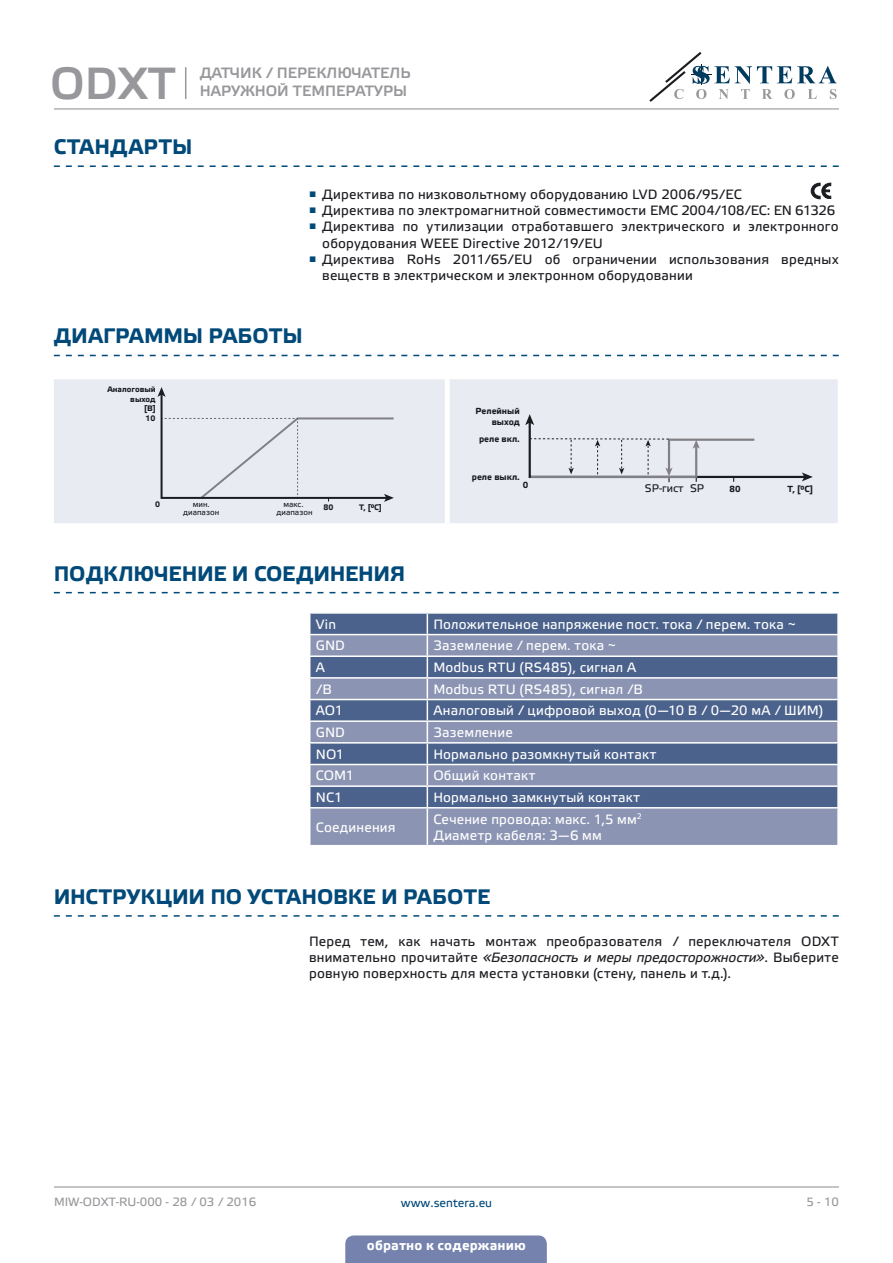
<style>
.page{position:relative;width:893px;height:1263px;background:#fff}
.page>*{position:absolute;margin:0;border:0;box-sizing:border-box;transform-origin:0 0}
.t1{font:45px "Etelka Medium Pro";color:#98989c}
.t2{font:700 21px "Etelka Text Pro";letter-spacing:.005em;color:#004978}
.t3{font:700 21px "Etelka Text Pro";letter-spacing:.025em;color:#004978}
.t4{font:15px "Etelka Medium Pro";color:#98989c}
.t5{font:13.5px/16.2px "Etelka Text Pro";letter-spacing:.015em;color:#1b1c20}
.t6{font:13.5px/16.2px "Etelka Text Pro";letter-spacing:.015em;color:#fff}
.t7{font:700 13.5px "Etelka Text Pro";letter-spacing:.015em;color:#fff}
.t8{font:12px "Etelka Text Pro";color:#98989c}
.t9{font:12px "Etelka Text Pro";color:#004978}
.t10{font:10.95px "Etelka Text Pro";color:#1b1c20}
.t11{font:700 8.85px/10.6px "Etelka Text Pro";color:#1b1c20;text-align:right}
.t12{font:700 7.95px/9.6px "Etelka Text Pro";color:#1b1c20;text-align:right}
.t13{font:7.95px/7.5px "Etelka Text Pro";color:#1b1c20;text-align:center}
.s1{font-style:italic}
</style>
<div class="page">
<hr style="left:54px;top:108px;width:785px;height:1px;background:#98989c">
<hr style="left:54px;top:1186px;width:785px;height:1px;background:#98989c">
<svg style="left:649px;top:52px;width:188px;height:50px"></svg>
<div style="left:345px;top:1235px;width:202px;height:28px;background:#7482ad"></div>
<svg style="left:54px;top:165px;width:785px;height:2px"></svg>
<svg style="left:54px;top:355px;width:785px;height:1px"></svg>
<svg style="left:54px;top:592px;width:785px;height:1px"></svg>
<svg style="left:811px;top:183px;width:20px;height:16px"></svg>
<div style="left:54px;top:379px;width:784px;height:144px;background:#e9ebf3"></div>
<hr style="left:445px;top:379px;width:4px;height:144px;background:#fff">
<hr style="left:449px;top:379px;width:1px;height:144px;background:#fff">
<svg style="left:158px;top:387px;width:236px;height:115px;background:#e1e3eb"></svg>
<svg style="left:525px;top:414px;width:288px;height:68px;background:#dcdee5"></svg>
<div style="left:310px;top:614px;width:527px;height:20px;background:#4b628c"></div>
<svg style="left:310px;top:635px;width:527px;height:210px;background:#7281a4"></svg>
<hr style="left:309px;top:655px;width:118px;height:2px;background:#fff">
<hr style="left:427px;top:655px;width:412px;height:2px;background:#fff">
<hr style="left:309px;top:677px;width:118px;height:2px;background:#fff">
<hr style="left:427px;top:677px;width:412px;height:2px;background:#fff">
<hr style="left:309px;top:699px;width:118px;height:1px;background:#fff">
<hr style="left:427px;top:699px;width:412px;height:1px;background:#fff">
<hr style="left:309px;top:720px;width:118px;height:2px;background:#fff">
<hr style="left:427px;top:720px;width:412px;height:2px;background:#fff">
<hr style="left:309px;top:742px;width:118px;height:2px;background:#fff">
<hr style="left:427px;top:742px;width:412px;height:2px;background:#fff">
<hr style="left:309px;top:764px;width:118px;height:1px;background:#fff">
<hr style="left:427px;top:764px;width:412px;height:1px;background:#fff">
<hr style="left:309px;top:785px;width:118px;height:2px;background:#fff">
<hr style="left:427px;top:785px;width:412px;height:2px;background:#fff">
<svg style="left:427px;top:614px;width:1px;height:193px"></svg>
<hr style="left:309px;top:807px;width:118px;height:1px;background:#fff">
<hr style="left:427px;top:807px;width:412px;height:1px;background:#fff">
<hr style="left:427px;top:808px;width:1px;height:37px;background:#fff">
<svg style="left:54px;top:915px;width:785px;height:2px"></svg>
<hr style="left:185px;top:67px;width:1px;height:32px;background:#98989c">
<h1 class="t1" style="left:50px;top:59px;width:127px">ODXT</h1>
<p class="t4" style="left:200px;top:65px;width:212px">ДАТЧИК / ПЕРЕКЛЮЧАТЕЛЬ</p>
<p class="t4" style="left:200px;top:83px;width:209px">НАРУЖНОЙ ТЕМПЕРАТУРЫ</p>
<h2 class="t3" style="left:54px;top:135px;width:140px">СТАНДАРТЫ</h2>
<p class="t5" style="left:309px;top:187px;width:435px"><sup>■</sup> Директива по низковольтному оборудованию LVD 2006/95/EC</p>
<p class="t5" style="left:309px;top:203px;width:528px"><sup>■</sup> Директива по электромагнитной совместимости EMC 2004/108/ЕС: EN 61326</p>
<p class="t5" style="left:322px;top:219px;width:518px;text-indent:-13px"><sup>■</sup> Директива по утилизации отработавшего электрического и электронного оборудования WEEE Directive 2012/19/EU</p>
<p class="t5" style="left:322px;top:252px;width:518px;text-indent:-13px"><sup>■</sup> Директива RoHs 2011/65/EU об ограничении использования вредных веществ в электрическом и электронном оборудовании</p>
<h2 class="t2" style="left:54px;top:325px;width:250px">ДИАГРАММЫ РАБОТЫ</h2>
<p class="t12" style="left:107px;top:385px;width:50px">Аналоговый выход<br>[В]</p>
<p class="t12" style="left:145px;top:414px;width:11px">10</p>
<p class="t12" style="left:155px;top:500px;width:6px">0</p>
<p class="t13" style="left:183px;top:501px;width:37px">мин. диапазон</p>
<p class="t13" style="left:277px;top:501px;width:37px">макс. диапазон</p>
<p class="t12" style="left:324px;top:503px;width:11px">80</p>
<p class="t12" style="left:359px;top:503px;width:24px">T, [°C]</p>
<p class="t11" style="left:475px;top:406px;width:46px">Релейный выход</p>
<p class="t11" style="left:479px;top:435px;width:42px">реле вкл.</p>
<p class="t11" style="left:472px;top:472px;width:50px">реле выкл.</p>
<p class="t11" style="left:523px;top:480px;width:7px">0</p>
<p class="t10" style="left:690px;top:483px;width:16px">SP</p>
<p class="t11" style="left:729px;top:484px;width:13px">80</p>
<p class="t11" style="left:788px;top:484px;width:27px">T, [°C]</p>
<p class="t10" style="left:645px;top:483px;width:40px">SP-гист</p>
<h2 class="t2" style="left:54px;top:562px;width:353px">ПОДКЛЮЧЕНИЕ И СОЕДИНЕНИЯ</h2>
<p class="t6" style="left:316px;top:617px;width:22px">Vin</p>
<p class="t6" style="left:433px;top:617px;width:364px">Положительное напряжение пост. тока / перем. тока ~</p>
<p class="t6" style="left:316px;top:638px;width:31px">GND</p>
<p class="t6" style="left:433px;top:638px;width:184px">Заземление / перем. тока ~</p>
<p class="t6" style="left:316px;top:660px;width:11px">А</p>
<p class="t6" style="left:433px;top:660px;width:204px">Modbus RTU (RS485), сигнал А</p>
<p class="t6" style="left:316px;top:682px;width:18px">/B</p>
<p class="t6" style="left:433px;top:682px;width:211px">Modbus RTU (RS485), сигнал /B</p>
<p class="t6" style="left:316px;top:703px;width:29px">AO1</p>
<p class="t6" style="left:433px;top:703px;width:391px">Аналоговый / цифровой выход (0—10 В / 0—20 мА / ШИМ)</p>
<p class="t6" style="left:316px;top:725px;width:31px">GND</p>
<p class="t6" style="left:433px;top:725px;width:81px">Заземление</p>
<p class="t6" style="left:316px;top:747px;width:30px">NO1</p>
<p class="t6" style="left:433px;top:747px;width:224px">Нормально разомкнутый контакт</p>
<p class="t6" style="left:316px;top:768px;width:40px">COM1</p>
<p class="t6" style="left:433px;top:768px;width:103px">Общий контакт</p>
<p class="t6" style="left:316px;top:790px;width:28px">NC1</p>
<p class="t6" style="left:433px;top:790px;width:208px">Нормально замкнутый контакт</p>
<p class="t6" style="left:316px;top:820px;width:81px">Соединения</p>
<p class="t6" style="left:433px;top:811px;width:210px">Сечение провода: макс. 1,5 мм<sup>2<br></sup>Диаметр кабеля: 3—6 мм</p>
<h2 class="t2" style="left:54px;top:885px;width:438px">ИНСТРУКЦИИ ПО УСТАНОВКЕ И РАБОТЕ</h2>
<p class="t5" style="left:309px;top:934px;width:531px;text-align:justify">Перед тем, как начать монтаж преобразователя / переключателя ODXT внимательно прочитайте <span class="s1">«Безопасность и меры предосторожности»</span>. Выберите ровную поверхность для места установки (стену, панель и т.д.).</p>
<p class="t8" style="left:54px;top:1195px;width:204px">MIW-ODXT-RU-000 - 28 / 03 / 2016</p>
<p class="t9" style="left:401px;top:1196px;width:93px">www.sentera.eu</p>
<p class="t8" style="left:806px;top:1195px;width:34px">5 - 10</p>
<p class="t7" style="left:367px;top:1238px;width:161px">обратно к содержанию</p>
</div>
